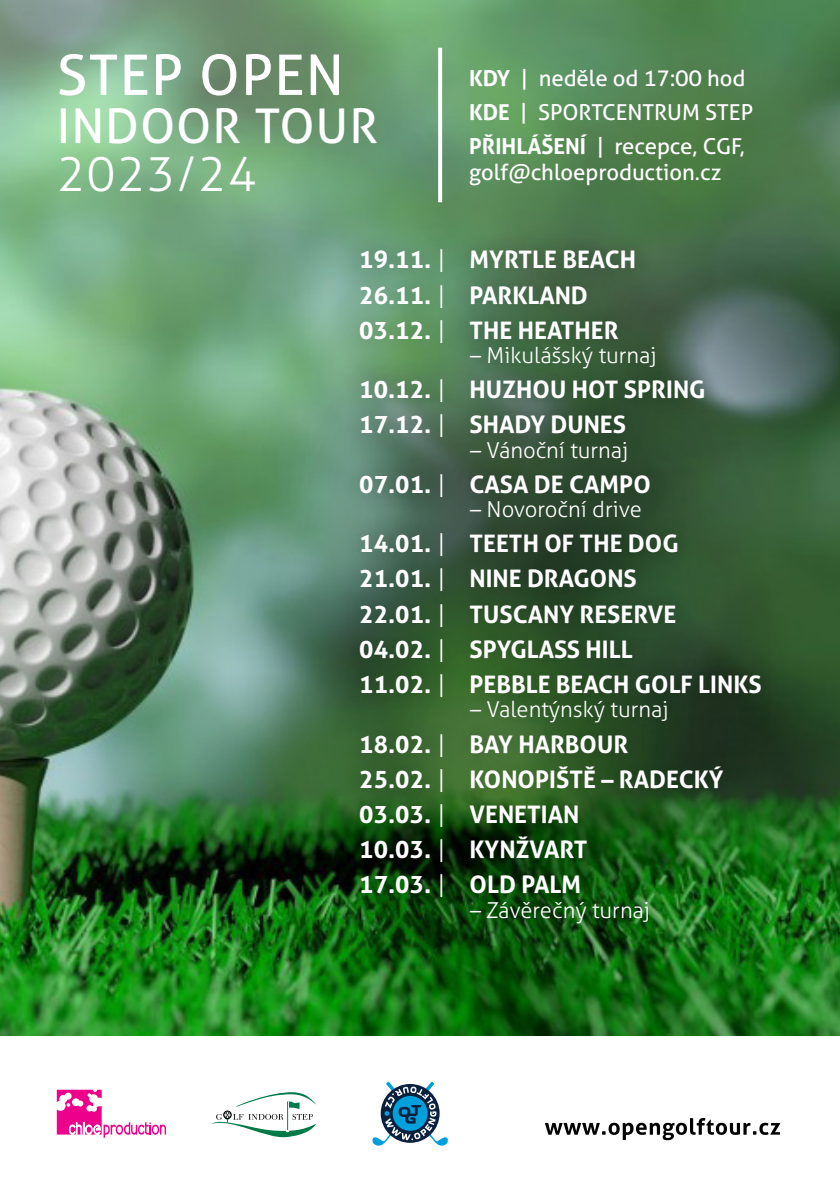
<style>
.page{position:relative;width:840px;height:1191px;background:#fff}
.page>*{position:absolute;margin:0;border:0;box-sizing:border-box;transform-origin:0 0}
.t1{font:56px "Aller";letter-spacing:.025em;color:#fff}
.t2{font:48px "Aller";letter-spacing:.025em;color:#fff}
.t3{font:300 48px "Aller";letter-spacing:.025em;color:#fff}
.t4{font:700 24.2px/35.2px "Aller";color:#fff}
.t5{font:22px/34px "Aller";color:#fff}
.t6{font:300 22px "Aller";color:#fff}
.s1{font-weight:700}
.s2{font-weight:300}
</style>
<div class="page">
<img style="left:0;top:0;width:839px;height:1036px">
<svg style="left:438px;top:48px;width:4px;height:101px"></svg>
<img style="left:141px;top:149px;width:698px;height:887px">
<svg style="left:545px;top:1118px;width:234px;height:22px"></svg>
<div style="left:339px;top:229px;width:441px;height:713px;background:#000;opacity:.3"></div>
<svg style="left:212px;top:1092px;width:104px;height:46px"></svg>
<svg style="left:57px;top:1089px;width:109px;height:48px"></svg>
<svg style="left:372px;top:1081px;width:76px;height:65px"></svg>
<h1 class="t1" style="left:57px;top:40px;width:288px">STEP OPEN</h1>
<h2 class="t2" style="left:57px;top:96px;width:322px">INDOOR TOUR</h2>
<h2 class="t3" style="left:57px;top:144px;width:201px">2023/24</h2>
<p class="t5" style="left:469px;top:61px;width:285px"><span class="s1">KDY</span> | neděle od 17:00 hod<br><span class="s1">KDE</span> | SPORTCENTRUM STEP<br><span class="s1">PŘIHLÁŠENÍ</span> | recepce, CGF,</p>
<p class="t5" style="left:469px;top:155px;width:253px">golf@chloeproduction.cz</p>
<p class="t4" style="left:359px;top:242px;width:278px">19.11. <span class="s2">|</span> MYRTLE BEACH<br>26.11. <span class="s2">|</span> PARKLAND<br>03.12. <span class="s2">|</span> THE HEATHER</p>
<p class="t6" style="left:469px;top:341px;width:188px">– Mikulášský turnaj</p>
<p class="t4" style="left:359px;top:372px;width:347px">10.12. <span class="s2">|</span> HUZHOU HOT SPRING<br>17.12. <span class="s2">|</span> SHADY DUNES</p>
<p class="t6" style="left:469px;top:436px;width:160px">– Vánoční turnaj</p>
<p class="t4" style="left:359px;top:466px;width:293px">07.01. <span class="s2">|</span> CASA DE CAMPO</p>
<p class="t6" style="left:469px;top:495px;width:173px">– Novoroční drive</p>
<p class="t4" style="left:359px;top:526px;width:404px">14.01. <span class="s2">|</span> TEETH OF THE DOG<br>21.01. <span class="s2">|</span> NINE DRAGONS<br>22.01. <span class="s2">|</span> TUSCANY RESERVE<br>04.02. <span class="s2">|</span> SPYGLASS HILL<br>11.02. <span class="s2">|</span> PEBBLE BEACH GOLF LINKS</p>
<p class="t6" style="left:469px;top:695px;width:200px">– Valentýnský turnaj</p>
<p class="t4" style="left:359px;top:726px;width:366px">18.02. <span class="s2">|</span> BAY HARBOUR<br>25.02. <span class="s2">|</span> KONOPIŠTĚ – RADECKÝ<br>03.03. <span class="s2">|</span> VENETIAN<br>10.03. <span class="s2">|</span> KYNŽVART<br>17.03. <span class="s2">|</span> OLD PALM</p>
<p class="t6" style="left:469px;top:896px;width:181px">– Závěrečný turnaj</p>
</div>
